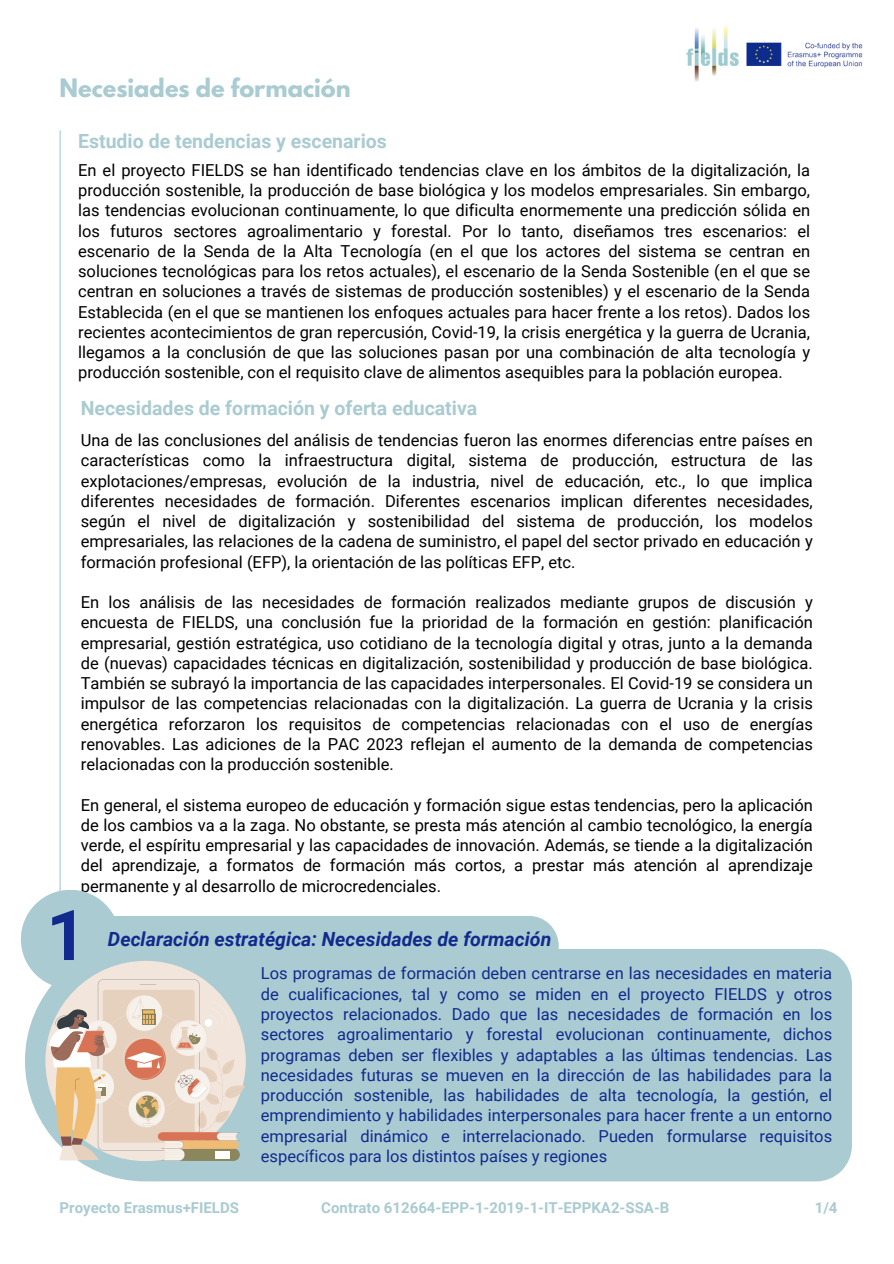
<style>
.page{position:relative;width:894px;height:1264px;background:#fff}
.page>*{position:absolute;margin:0;border:0;box-sizing:border-box;transform-origin:0 0}
.t1{font:700 70.05px "Roboto";color:#122a8d}
.t2{font:700 22.5px "League Spartan";color:#a9cbd1}
.t3{font:700 19.5px "Roboto";color:#a9cbd1}
.t4{font:italic 700 19.5px "Roboto";color:#122a8d}
.t5{font:16.5px/20.2px "Roboto";color:#000;text-align:justify}
.t6{font:16.5px/20.2px "Roboto";color:#122a8d;text-align:justify}
.t7{font:700 15px "Roboto";color:#a9cbd1}
</style>
<div class="page">
<div style="left:70px;top:915px;width:488px;height:60px;background:#a9cbd1;border-radius:30px"></div>
<hr style="left:60px;top:130px;width:1px;height:966px;background:#a9cbd1">
<div style="left:25px;top:940px;width:241px;height:241px;background:#a9cbd1;border-radius:50%"></div>
<div style="left:120px;top:948px;width:731px;height:233px;background:#a9cbd1"></div>
<div style="left:21px;top:889px;width:99px;height:99px;background:#a9cbd1;border-radius:50%"></div>
<img style="left:686px;top:25px;width:177px;height:57px">
<div style="left:45px;top:960px;width:201px;height:201px;background:#f2e6dc;border-radius:50%"></div>
<svg style="left:49px;top:979px;width:196px;height:181px"></svg>
<h2 class="t2" style="left:60px;top:76px;width:292px">Necesiades de formación</h2>
<p class="t3" style="left:78px;top:130px;width:310px">Estudio de tendencias y escenarios</p>
<p class="t5" style="left:78px;top:160px;width:733px">En el proyecto FIELDS se han identificado tendencias clave en los ámbitos de la digitalización, la producción sostenible, la producción de base biológica y los modelos empresariales. Sin embargo, las tendencias evolucionan continuamente, lo que dificulta enormemente una predicción sólida en los futuros sectores agroalimentario y forestal. Por lo tanto, diseñamos tres escenarios: el escenario de la Senda de la Alta Tecnología (en el que los actores del sistema se centran en soluciones tecnológicas para los retos actuales), el escenario de la Senda Sostenible (en el que se centran en soluciones a través de sistemas de producción sostenibles) y el escenario de la Senda Establecida (en el que se mantienen los enfoques actuales para hacer frente a los retos). Dados los recientes acontecimientos de gran repercusión, Covid-19, la crisis energética y la guerra de Ucrania, llegamos a la conclusión de que las soluciones pasan por una combinación de alta tecnología y producción sostenible, con el requisito clave de alimentos asequibles para la población europea.</p>
<p class="t3" style="left:81px;top:397px;width:398px">Necesidades de formación y oferta educativa</p>
<p class="t5" style="left:81px;top:430px;width:733px">Una de las conclusiones del análisis de tendencias fueron las enormes diferencias entre países en características como la infraestructura digital, sistema de producción, estructura de las explotaciones/empresas, evolución de la industria, nivel de educación, etc., lo que implica diferentes necesidades de formación. Diferentes escenarios implican diferentes necesidades, según el nivel de digitalización y sostenibilidad del sistema de producción, los modelos empresariales, las relaciones de la cadena de suministro, el papel del sector privado en educación y formación profesional (EFP), la orientación de las políticas EFP, etc.</p>
<h1 class="t5" style="left:81px;top:592px;width:733px">En los análisis de las necesidades de formación realizados mediante grupos de discusión y encuesta de FIELDS, una conclusión fue la prioridad de la formación en gestión: planificación empresarial, gestión estratégica, uso cotidiano de la tecnología digital y otras, junto a la demanda de (nuevas) capacidades técnicas en digitalización, sostenibilidad y producción de base biológica.<br>También se subrayó la importancia de las capacidades interpersonales. El Covid-19 se considera un impulsor de las competencias relacionadas con la digitalización. La guerra de Ucrania y la crisis energética reforzaron los requisitos de competencias relacionadas con el uso de energías renovables. Las adiciones de la PAC 2023 reflejan el aumento de la demanda de competencias relacionadas con la producción sostenible.</h1>
<h2 class="t5" style="left:81px;top:795px;width:733px">En general, el sistema europeo de educación y formación sigue estas tendencias, pero la aplicación de los cambios va a la zaga. No obstante, se presta más atención al cambio tecnológico, la energía verde, el espíritu empresarial y las capacidades de innovación. Además, se tiende a la digitalización del aprendizaje, a formatos de formación más cortos, a prestar más atención al aprendizaje permanente y al desarrollo de microcredenciales.</h2>
<p class="t1" style="left:46px;top:895px;width:42px">1</p>
<h2 class="t4" style="left:108px;top:927px;width:445px">Declaración estratégica: Necesidades de formación</h2>
<p class="t6" style="left:261px;top:963px;width:572px">Los programas de formación deben centrarse en las necesidades en materia de cualificaciones, tal y como se miden en el proyecto FIELDS y otros proyectos relacionados. Dado que las necesidades de formación en los sectores agroalimentario y forestal evolucionan continuamente, dichos programas deben ser flexibles y adaptables a las últimas tendencias. Las necesidades futuras se mueven en la dirección de las habilidades para la producción sostenible, las habilidades de alta tecnología, la gestión, el emprendimiento y habilidades interpersonales para hacer frente a un entorno empresarial dinámico e interrelacionado. Pueden formularse requisitos específicos para los distintos países y regiones</p>
<p class="t7" style="left:60px;top:1199px;width:181px">Proyecto Erasmus+FIELDS</p>
<p class="t7" style="left:321px;top:1199px;width:349px">Contrato 612664-EPP-1-2019-1-IT-EPPKA2-SSA-B</p>
<h3 class="t7" style="left:814px;top:1199px;width:24px">1/4</h3>
</div>
